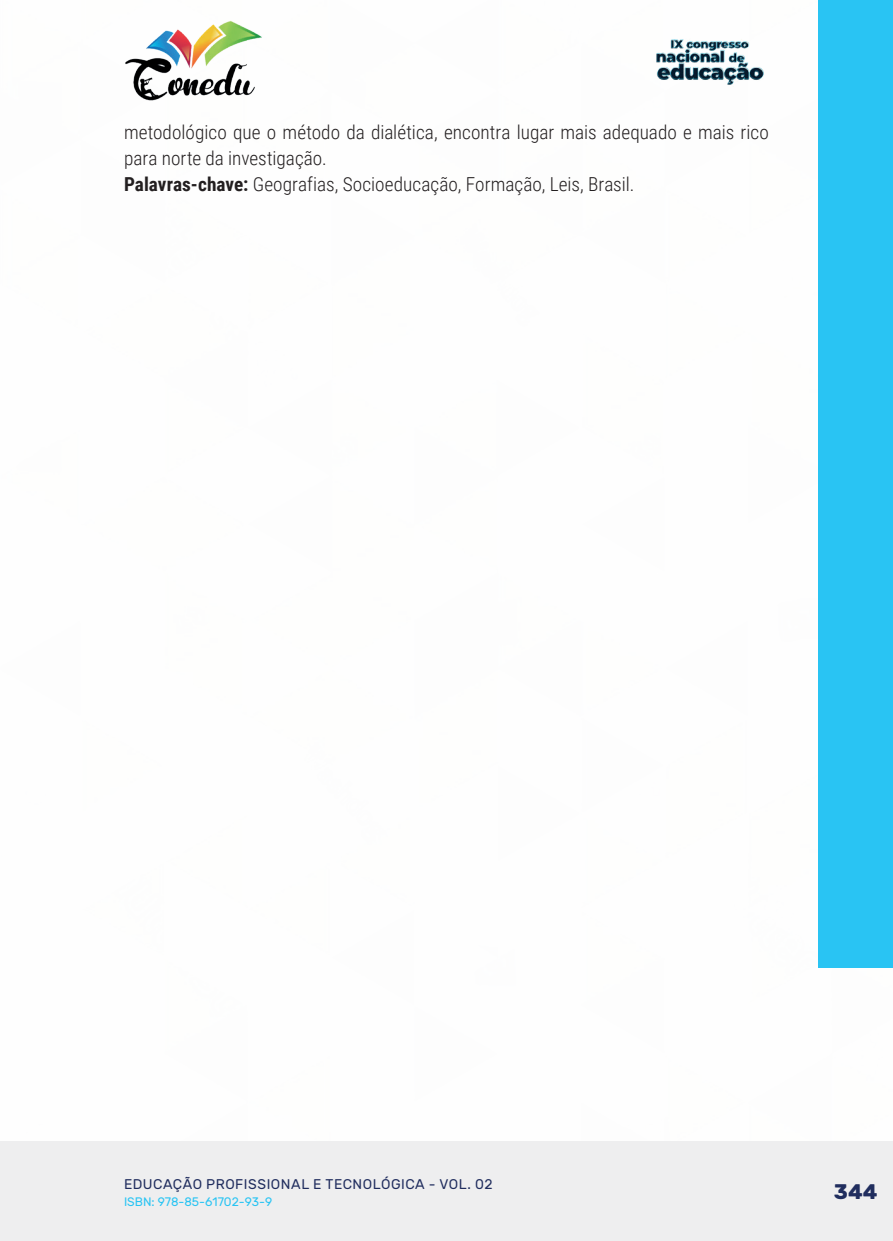
<style>
.page{position:relative;width:893px;height:1241px;background:#fff}
.page>*{position:absolute;margin:0;border:0;box-sizing:border-box;transform-origin:0 0}
.t1{font:700 21px "Rubik";color:#202d5e}
._5_CORPO_RESUMO{font:300 19.25px/26.2px "Roboto Condensed";color:#231f20}
._6_PALAVRAS-CHAVE{font:300 19.25px "Roboto Condensed";color:#231f20}
.t2{font:14px "Rubik";letter-spacing:.035em;color:#202d5e}
.t3{font:12.25px "Rubik";color:#29c4f3}
.s1{font-weight:700}
</style>
<div class="page">
<div style="left:0;top:1141px;width:893px;height:99px;background:#eeeeef"></div>
<div style="left:819px;top:0;width:74px;height:967px;background:#29c4f3"></div>
<img style="left:125px;top:20px;width:137px;height:81px">
<img style="left:656px;top:39px;width:108px;height:46px">
<p class="_5_CORPO_RESUMO" style="left:124px;top:118px;width:646px">metodológico que o método da dialética, encontra lugar mais adequado e mais rico para norte da investigação.</p>
<p class="_6_PALAVRAS-CHAVE" style="left:124px;top:171px;width:512px"><span class="s1">Palavras-chave:</span> Geografias, Socioeducação, Formação, Leis, Brasil.</p>
<p class="t2" style="left:124px;top:1175px;width:370px">EDUCAÇÃO PROFISSIONAL E TECNOLÓGICA - VOL. 02</p>
<p class="t3" style="left:124px;top:1194px;width:150px">ISBN: 978-85-61702-93-9</p>
<p class="t1" style="left:834px;top:1179px;width:45px">344</p>
</div>
